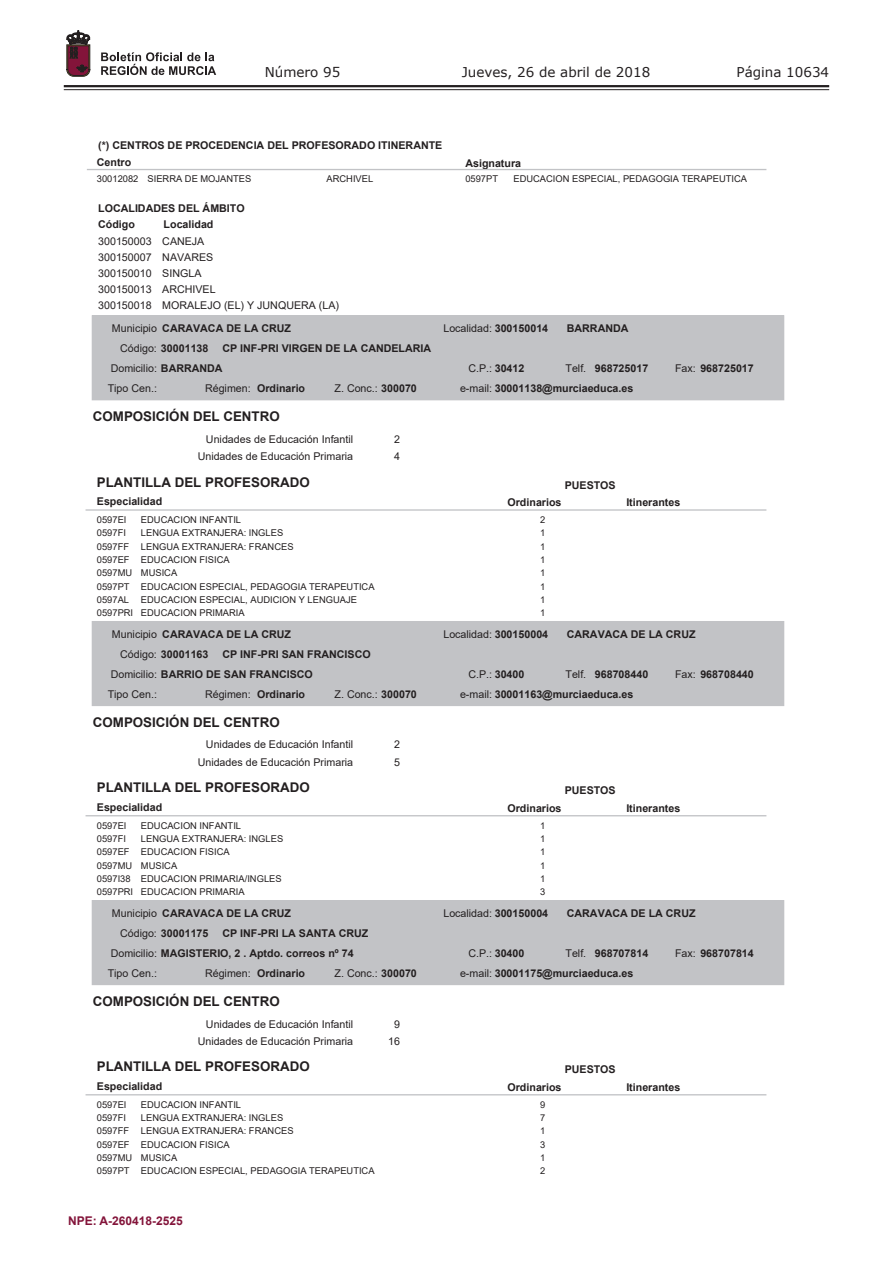
<style>
.page{position:relative;width:893px;height:1263px;background:#fff}
.page>*{position:absolute;margin:0;border:0;box-sizing:border-box;transform-origin:0 0}
.t1{font:13.5px "Verdana";color:#231f20}
.t2{font:700 13.35px "Arial";color:#231f20}
.t3{font:700 12px "Arial";color:#83143a}
.t4{font:700 10.65px/20px "Arial";color:#231f20}
.t5{font:10.65px/16px "Arial";color:#231f20}
.t6{font:9.3px "Arial";color:#231f20}
.s1{font-weight:700}
.s2{font-weight:400}
</style>
<div class="page">
<hr style="left:64px;top:85px;width:765px;height:2px;background:#231f20">
<hr style="left:64px;top:89px;width:765px;height:1px;background:#231f20">
<svg style="left:101px;top:52px;width:115px;height:23px"></svg>
<svg style="left:67px;top:31px;width:23px;height:45px"></svg>
<hr style="left:88px;top:169px;width:678px;height:1px;background:#c2c3c6">
<div style="left:92px;top:316px;width:692px;height:84px;background:#c2c3c6"></div>
<hr style="left:86px;top:509px;width:680px;height:2px;background:#c2c3c6">
<div style="left:92px;top:621px;width:692px;height:85px;background:#c2c3c6"></div>
<hr style="left:86px;top:815px;width:680px;height:1px;background:#c2c3c6">
<div style="left:92px;top:900px;width:692px;height:85px;background:#c2c3c6"></div>
<hr style="left:86px;top:1094px;width:680px;height:1px;background:#c2c3c6">
<p class="t1" style="left:265px;top:62px;width:77px">Número 95</p>
<p class="t1" style="left:462px;top:62px;width:190px">Jueves, 26 de abril de 2018</p>
<p class="t1" style="left:736px;top:62px;width:94px">Página 10634</p>
<p class="t4" style="left:98px;top:135px;width:346px">(*) CENTROS DE PROCEDENCIA DEL PROFESORADO ITINERANTE</p>
<p class="t4" style="left:97px;top:153px;width:36px">Centro</p>
<p class="t4" style="left:465px;top:153px;width:57px">Asignatura</p>
<p class="t6" style="left:97px;top:173px;width:156px">30012082 SIERRA DE MOJANTES</p>
<p class="t6" style="left:326px;top:173px;width:48px">ARCHIVEL</p>
<p class="t6" style="left:465px;top:173px;width:34px">0597PT</p>
<p class="t6" style="left:513px;top:173px;width:235px">EDUCACION ESPECIAL, PEDAGOGIA TERAPEUTICA</p>
<p class="t4" style="left:164px;top:200px;width:83px;line-height:16px;text-indent:-65px">LOCALIDADES DEL ÁMBITO<br>Localidad</p>
<p class="t5" style="left:98px;top:233px;width:242px">300150003 CANEJA<br>300150007 NAVARES<br>300150010 SINGLA<br>300150013 ARCHIVEL<br>300150018 MORALEJO (EL) Y JUNQUERA (LA)</p>
<p class="t4" style="left:98px;top:214px;width:38px">Código</p>
<p class="t4" style="left:162px;top:319px;width:130px">CARAVACA DE LA CRUZ</p>
<p class="t4" style="left:567px;top:319px;width:63px">BARRANDA</p>
<p class="t4" style="left:595px;top:359px;width:55px">968725017</p>
<p class="t5" style="left:443px;top:320px;width:106px">Localidad: <span class="s1">300150014</span></p>
<p class="t4" style="left:460px;top:359px;width:175px;text-indent:8px"><span class="s2">C.P.:</span> 30412<br><span class="s2">e-mail:</span> 30001138@murciaeduca.es</p>
<p class="t4" style="left:675px;top:359px;width:80px"><span class="s2">Fax:</span> 968725017</p>
<p class="t5" style="left:112px;top:320px;width:47px">Municipio</p>
<p class="t5" style="left:108px;top:339px;width:116px;line-height:20px;text-indent:12px">Código: <span class="s1">30001138<br></span>Domicilio: <span class="s1">BARRANDA<br></span>Tipo Cen.:</p>
<p class="t4" style="left:222px;top:339px;width:210px">CP INF-PRI VIRGEN DE LA CANDELARIA</p>
<p class="t4" style="left:257px;top:379px;width:50px">Ordinario</p>
<p class="t5" style="left:565px;top:361px;width:22px">Telf.</p>
<p class="t5" style="left:205px;top:381px;width:47px">Régimen:</p>
<p class="t5" style="left:335px;top:381px;width:84px">Z. Conc.: <span class="s1">300070</span></p>
<p class="t2" style="left:93px;top:407px;width:188px">COMPOSICIÓN DEL CENTRO</p>
<p class="t5" style="left:198px;top:448px;width:157px">Unidades de Educación Primaria</p>
<p class="t5" style="left:206px;top:431px;width:149px">Unidades de Educación Infantil</p>
<p class="t5" style="left:394px;top:430px;width:7px;line-height:17.4px">2<br>4</p>
<p class="t2" style="left:97px;top:473px;width:214px">PLANTILLA DEL PROFESORADO</p>
<p class="t4" style="left:565px;top:475px;width:53px">PUESTOS</p>
<p class="t6" style="left:97px;top:513px;width:31px">0597EI</p>
<p class="t6" style="left:141px;top:513px;width:102px">EDUCACION INFANTIL</p>
<p class="t6" style="left:540px;top:513px;width:7px">2</p>
<p class="t6" style="left:97px;top:527px;width:31px">0597FI</p>
<p class="t6" style="left:141px;top:527px;width:144px">LENGUA EXTRANJERA: INGLES</p>
<p class="t6" style="left:540px;top:527px;width:7px">1</p>
<p class="t6" style="left:97px;top:540px;width:34px">0597FF</p>
<p class="t6" style="left:141px;top:540px;width:154px">LENGUA EXTRANJERA: FRANCES</p>
<p class="t6" style="left:540px;top:540px;width:7px">1</p>
<p class="t6" style="left:97px;top:553px;width:134px">0597EF EDUCACION FISICA</p>
<p class="t6" style="left:540px;top:553px;width:7px">1</p>
<p class="t6" style="left:97px;top:567px;width:82px">0597MU MUSICA</p>
<p class="t6" style="left:540px;top:567px;width:7px">1</p>
<p class="t6" style="left:97px;top:580px;width:279px">0597PT EDUCACION ESPECIAL, PEDAGOGIA TERAPEUTICA</p>
<p class="t6" style="left:540px;top:580px;width:7px">1</p>
<p class="t6" style="left:97px;top:593px;width:34px">0597AL</p>
<p class="t6" style="left:141px;top:593px;width:218px">EDUCACION ESPECIAL, AUDICION Y LENGUAJE</p>
<p class="t6" style="left:540px;top:593px;width:7px">1</p>
<p class="t6" style="left:97px;top:607px;width:149px">0597PRI EDUCACION PRIMARIA</p>
<p class="t6" style="left:540px;top:607px;width:7px">1</p>
<p class="t4" style="left:97px;top:492px;width:67px">Especialidad</p>
<p class="t4" style="left:507px;top:492px;width:56px">Ordinarios</p>
<p class="t4" style="left:626px;top:492px;width:56px">Itinerantes</p>
<p class="t4" style="left:162px;top:624px;width:130px">CARAVACA DE LA CRUZ</p>
<p class="t4" style="left:567px;top:624px;width:130px">CARAVACA DE LA CRUZ</p>
<p class="t4" style="left:595px;top:665px;width:55px">968708440</p>
<p class="t5" style="left:443px;top:626px;width:106px">Localidad: <span class="s1">300150004</span></p>
<p class="t4" style="left:460px;top:664px;width:175px;text-indent:8px"><span class="s2">C.P.:</span> 30400<br><span class="s2">e-mail:</span> 30001163@murciaeduca.es</p>
<p class="t4" style="left:675px;top:665px;width:80px"><span class="s2">Fax:</span> 968708440</p>
<p class="t5" style="left:112px;top:626px;width:47px">Municipio</p>
<p class="t4" style="left:108px;top:644px;width:207px;text-indent:12px"><span class="s2">Código:</span> 30001163<br><span class="s2">Domicilio:</span> BARRIO DE SAN FRANCISCO<br><span class="s2">Tipo Cen.:</span></p>
<p class="t4" style="left:222px;top:644px;width:150px">CP INF-PRI SAN FRANCISCO</p>
<p class="t4" style="left:257px;top:685px;width:50px">Ordinario</p>
<p class="t5" style="left:565px;top:666px;width:22px">Telf.</p>
<p class="t5" style="left:205px;top:686px;width:47px">Régimen:</p>
<p class="t5" style="left:335px;top:686px;width:84px">Z. Conc.: <span class="s1">300070</span></p>
<p class="t2" style="left:93px;top:713px;width:188px">COMPOSICIÓN DEL CENTRO</p>
<p class="t5" style="left:198px;top:754px;width:157px">Unidades de Educación Primaria</p>
<p class="t5" style="left:206px;top:737px;width:149px">Unidades de Educación Infantil</p>
<p class="t5" style="left:394px;top:736px;width:7px;line-height:17.4px">2<br>5</p>
<p class="t2" style="left:97px;top:778px;width:214px">PLANTILLA DEL PROFESORADO</p>
<p class="t4" style="left:565px;top:781px;width:53px">PUESTOS</p>
<p class="t6" style="left:97px;top:819px;width:31px">0597EI</p>
<p class="t6" style="left:141px;top:819px;width:102px">EDUCACION INFANTIL</p>
<p class="t6" style="left:540px;top:819px;width:7px">1</p>
<p class="t6" style="left:97px;top:832px;width:31px">0597FI</p>
<p class="t6" style="left:141px;top:832px;width:144px">LENGUA EXTRANJERA: INGLES</p>
<p class="t6" style="left:540px;top:832px;width:7px">1</p>
<p class="t6" style="left:97px;top:846px;width:134px">0597EF EDUCACION FISICA</p>
<p class="t6" style="left:540px;top:846px;width:7px">1</p>
<p class="t6" style="left:97px;top:859px;width:82px">0597MU MUSICA</p>
<p class="t6" style="left:540px;top:859px;width:7px">1</p>
<p class="t6" style="left:97px;top:872px;width:186px">0597I38 EDUCACION PRIMARIA/INGLES</p>
<p class="t6" style="left:540px;top:872px;width:7px">1</p>
<p class="t6" style="left:97px;top:886px;width:149px">0597PRI EDUCACION PRIMARIA</p>
<p class="t6" style="left:540px;top:886px;width:7px">3</p>
<p class="t4" style="left:97px;top:798px;width:67px">Especialidad</p>
<p class="t4" style="left:507px;top:798px;width:56px">Ordinarios</p>
<p class="t4" style="left:626px;top:798px;width:56px">Itinerantes</p>
<p class="t4" style="left:162px;top:903px;width:130px">CARAVACA DE LA CRUZ</p>
<p class="t4" style="left:567px;top:903px;width:130px">CARAVACA DE LA CRUZ</p>
<p class="t4" style="left:595px;top:944px;width:55px">968707814</p>
<p class="t5" style="left:443px;top:905px;width:106px">Localidad: <span class="s1">300150004</span></p>
<p class="t4" style="left:460px;top:943px;width:175px;text-indent:8px"><span class="s2">C.P.:</span> 30400<br><span class="s2">e-mail:</span> 30001175@murciaeduca.es</p>
<p class="t4" style="left:675px;top:944px;width:80px"><span class="s2">Fax:</span> 968707814</p>
<p class="t5" style="left:112px;top:905px;width:47px">Municipio</p>
<p class="t4" style="left:108px;top:924px;width:247px;text-indent:12px"><span class="s2">Código:</span> 30001175<br><span class="s2">Domicilio:</span> MAGISTERIO, 2 . Aptdo. correos nº 74<br><span class="s2">Tipo Cen.:</span></p>
<p class="t4" style="left:222px;top:924px;width:147px">CP INF-PRI LA SANTA CRUZ</p>
<p class="t4" style="left:257px;top:964px;width:50px">Ordinario</p>
<p class="t5" style="left:565px;top:945px;width:22px">Telf.</p>
<p class="t5" style="left:205px;top:965px;width:47px">Régimen:</p>
<p class="t5" style="left:335px;top:965px;width:84px">Z. Conc.: <span class="s1">300070</span></p>
<p class="t2" style="left:93px;top:992px;width:188px">COMPOSICIÓN DEL CENTRO</p>
<p class="t5" style="left:198px;top:1033px;width:157px">Unidades de Educación Primaria</p>
<p class="t5" style="left:206px;top:1016px;width:149px">Unidades de Educación Infantil</p>
<p class="t5" style="left:388px;top:1015px;width:13px;line-height:17.4px;text-align:center">9<br>16</p>
<p class="t2" style="left:97px;top:1057px;width:214px">PLANTILLA DEL PROFESORADO</p>
<p class="t4" style="left:565px;top:1060px;width:53px">PUESTOS</p>
<p class="t6" style="left:97px;top:1098px;width:31px">0597EI</p>
<p class="t6" style="left:141px;top:1098px;width:102px">EDUCACION INFANTIL</p>
<p class="t6" style="left:540px;top:1098px;width:7px">9</p>
<p class="t6" style="left:97px;top:1111px;width:31px">0597FI</p>
<p class="t6" style="left:141px;top:1111px;width:144px">LENGUA EXTRANJERA: INGLES</p>
<p class="t6" style="left:540px;top:1111px;width:7px">7</p>
<p class="t6" style="left:97px;top:1125px;width:34px">0597FF</p>
<p class="t6" style="left:141px;top:1125px;width:154px">LENGUA EXTRANJERA: FRANCES</p>
<p class="t6" style="left:540px;top:1125px;width:7px">1</p>
<p class="t6" style="left:97px;top:1138px;width:134px">0597EF EDUCACION FISICA</p>
<p class="t6" style="left:540px;top:1138px;width:7px">3</p>
<p class="t6" style="left:97px;top:1151px;width:82px">0597MU MUSICA</p>
<p class="t6" style="left:540px;top:1151px;width:7px">1</p>
<p class="t6" style="left:97px;top:1165px;width:279px">0597PT EDUCACION ESPECIAL, PEDAGOGIA TERAPEUTICA</p>
<p class="t6" style="left:540px;top:1165px;width:7px">2</p>
<p class="t4" style="left:97px;top:1077px;width:67px">Especialidad</p>
<p class="t4" style="left:507px;top:1077px;width:56px">Ordinarios</p>
<p class="t4" style="left:626px;top:1077px;width:56px">Itinerantes</p>
<p class="t3" style="left:68px;top:1212px;width:116px">NPE: A-260418-2525</p>
</div>
